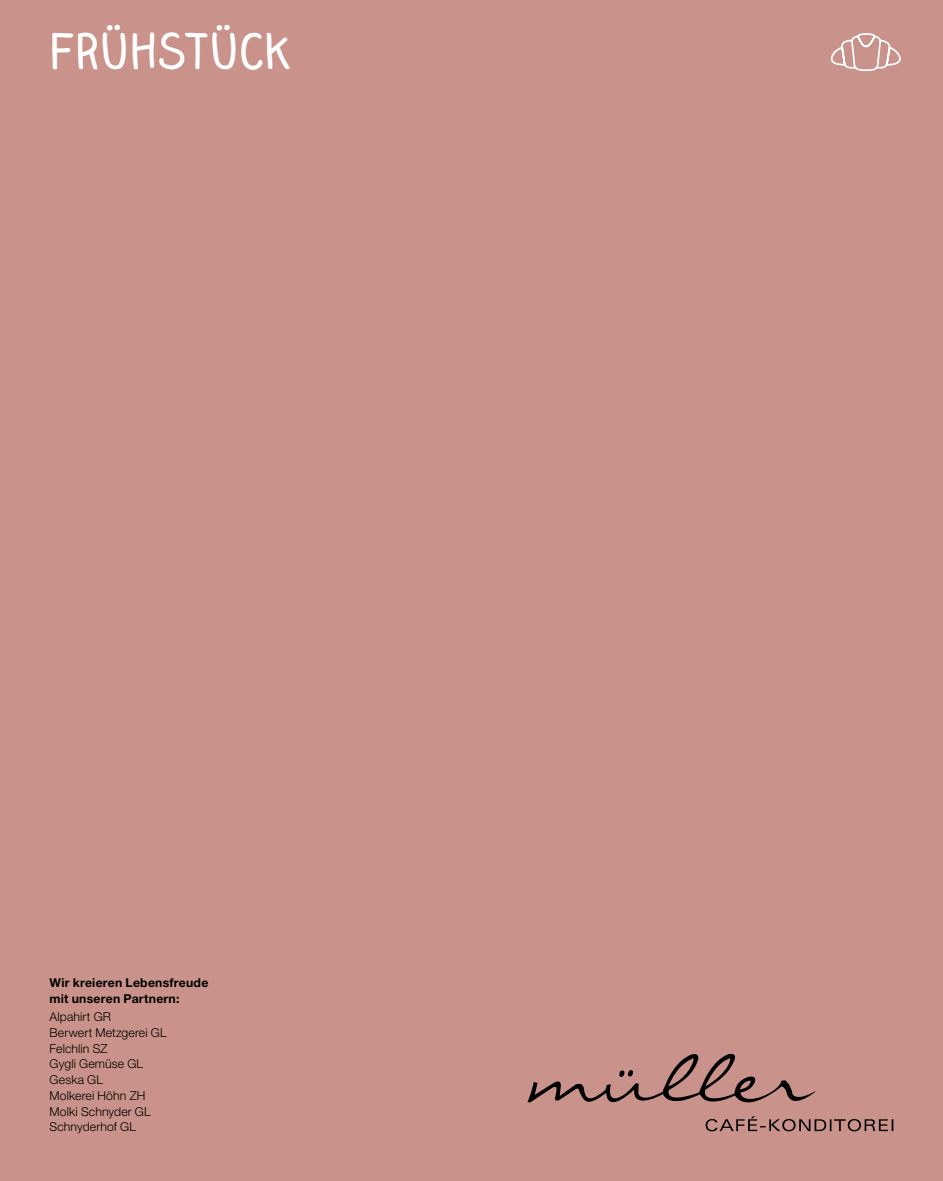
<style>
.page{position:relative;width:943px;height:1181px;background:#c9928a}
.page>*{position:absolute;margin:0;border:0;box-sizing:border-box;transform-origin:0 0}
.t1{font:700 47.25px "Claire Hand";letter-spacing:.02em;color:#fff}
.Legende{font:300 12.25px/15.8px "Helvetica Neue LT Std";letter-spacing:.01em;color:#000}
.Legende-2{font:700 12.25px/15.8px "Helvetica Neue LT Std";letter-spacing:.02em;color:#000}
</style>
<div class="page">
<svg style="left:830px;top:33px;width:71px;height:38px"></svg>
<svg style="left:527px;top:1054px;width:366px;height:77px"></svg>
<p class="t1" style="left:50px;top:18px;width:242px">FRÜHSTÜCK</p>
<p class="Legende-2" style="left:50px;top:974px;width:160px">Wir kreieren Lebensfreude mit unseren Partnern:</p>
<p class="Legende" style="left:50px;top:1008px;width:119px">Alpahirt GR<br>Berwert Metzgerei GL<br>Felchlin SZ<br>Gygli Gemüse GL<br>Geska GL<br>Molkerei Höhn ZH<br>Molki Schnyder GL<br>Schnyderhof GL</p>
</div>
